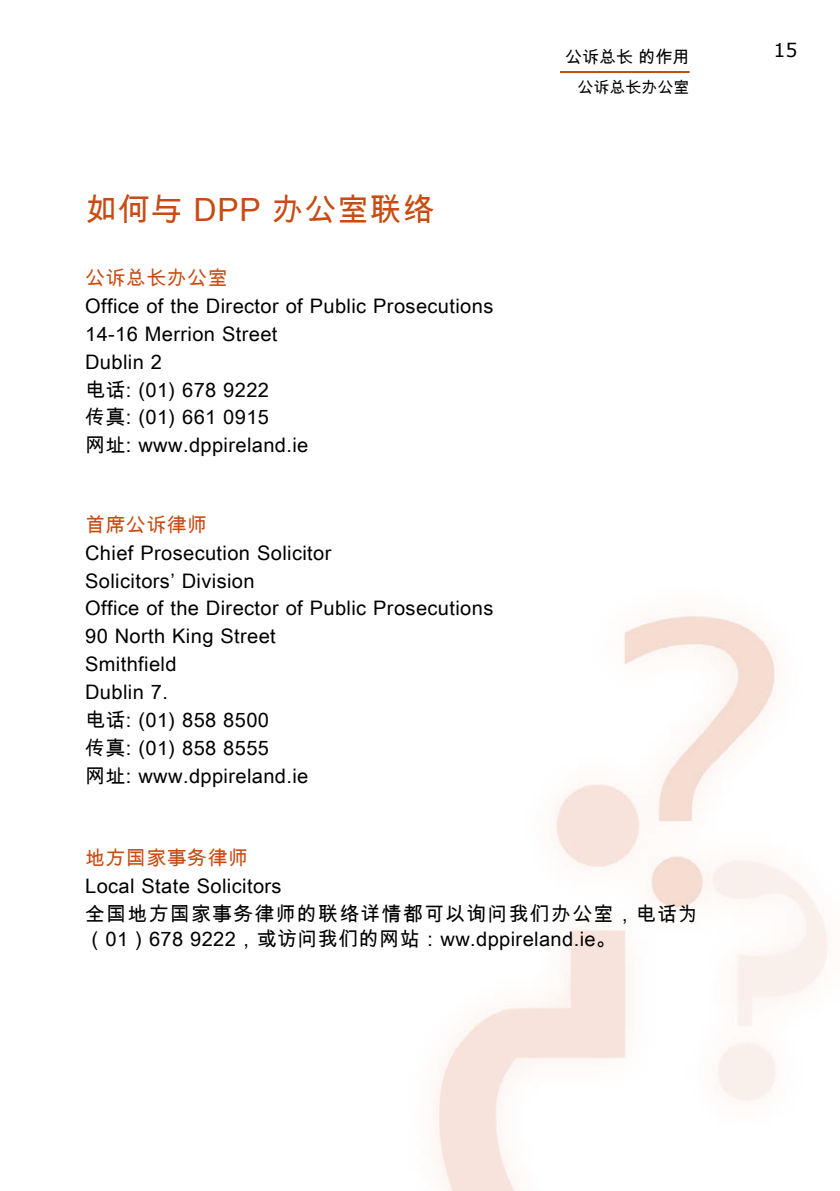
<style>
.page{position:relative;width:840px;height:1191px;background:#fff}
.page>*{position:absolute;margin:0;border:0;box-sizing:border-box;transform-origin:0 0}
.t1{font:32px "Arial Unicode MS";letter-spacing:.02em;color:#c84b12}
.t2{font:20px/27.8px "Arial Unicode MS";letter-spacing:.02em;color:#000}
.t3{font:20px/27.8px "Arial Unicode MS";letter-spacing:.06em;color:#000}
.t4{font:20px "Arial Unicode MS";letter-spacing:.02em;color:#c84b12}
.t5{font:19px "Verdana";color:#000}
.t6{font:17px "Arial Unicode MS";color:#000}
.t7{font:16px "Arial Unicode MS";color:#000}
</style>
<div class="page">
<img style="left:433px;top:613px;width:395px;height:578px">
<hr style="left:559px;top:71px;width:130px;height:2px;background:#c84b12">
<h1 class="t1" style="left:85px;top:187px;width:351px">如何与 DPP 办公室联络</h1>
<p class="t4" style="left:85px;top:263px;width:144px">公诉总长办公室</p>
<p class="t2" style="left:85px;top:291px;width:409px">Office of the Director of Public Prosecutions<br>14-16 Merrion Street<br>Dublin 2<br>电话: (01) 678 9222<br>传真: (01) 661 0915<br>网址: www.dppireland.ie</p>
<p class="t4" style="left:85px;top:510px;width:123px">首席公诉律师</p>
<p class="t2" style="left:85px;top:538px;width:409px">Chief Prosecution Solicitor<br>Solicitors’ Division<br>Office of the Director of Public Prosecutions<br>90 North King Street<br>Smithfield<br>Dublin 7.<br>电话: (01) 858 8500<br>传真: (01) 858 8555<br>网址: www.dppireland.ie</p>
<p class="t6" style="left:565px;top:44px;width:126px">公诉总长 的作用</p>
<p class="t5" style="left:773px;top:38px;width:22px">15</p>
<p class="t7" style="left:577px;top:76px;width:113px">公诉总长办公室</p>
<p class="t4" style="left:85px;top:843px;width:164px">地方国家事务律师</p>
<p class="t3" style="left:85px;top:871px;width:614px">Local State Solicitors<br>全国地方国家事务律师的联络详情都可以询问我们办公室，电话为</p>
<p class="t2" style="left:85px;top:924px;width:532px">（01）678 9222，或访问我们的网站：ww.dppireland.ie。</p>
</div>
